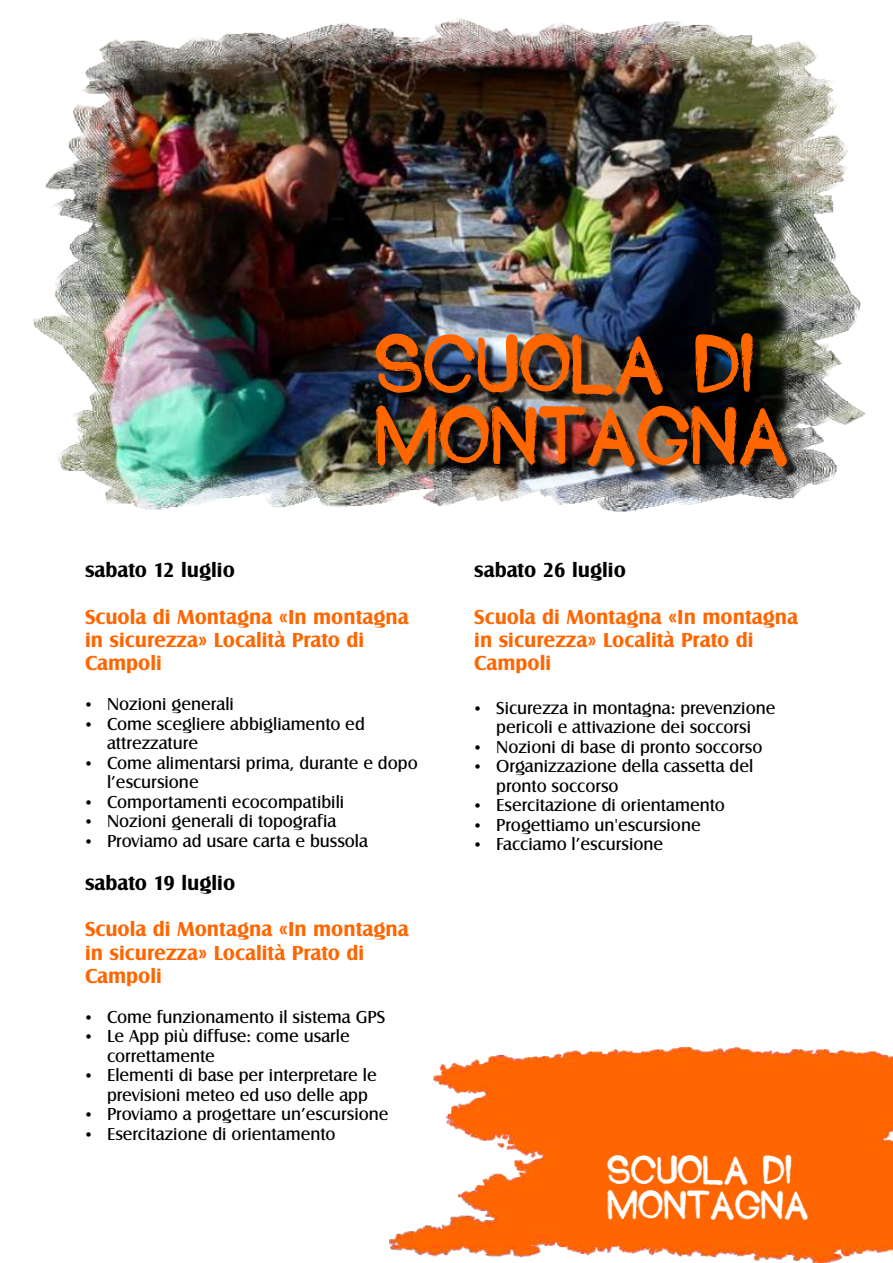
<style>
.page{position:relative;width:893px;height:1263px;background:#fff}
.page>*{position:absolute;margin:0;border:0;box-sizing:border-box;transform-origin:0 0}
.t1{font:79.8px/71.8px "Blackhead";color:#f60}
.t2{font:38.85px/35px "Blackhead";color:#fff}
.t3{font:700 21px/23.2px "Castle T";color:#f60}
.t4{font:700 21px "Castle T";color:#000}
.t5{font:18px/19.5px "Castle T";color:#000}
</style>
<div class="page">
<img style="left:33px;top:17px;width:833px;height:495px">
<img style="left:383px;top:340px;width:414px;height:137px">
<img style="left:389px;top:1048px;width:504px;height:215px">
<h1 class="t1" style="left:375px;top:331px;width:416px">SCUOLA DI<br>MONTAGNA</h1>
<p class="t4" style="left:85px;top:560px;width:151px">sabato 12 luglio</p>
<p class="t3" style="left:85px;top:605px;width:325px">Scuola di Montagna «In montagna in sicurezza» Località Prato di<br>Campoli</p>
<p class="t5" style="left:107px;top:694px;width:312px">Nozioni generali<br>Come scegliere abbigliamento ed attrezzature<br>Come alimentarsi prima, durante e dopo l’escursione<br>Comportamenti ecocompatibili<br>Nozioni generali di topografia<br>Proviamo ad usare carta e bussola</p>
<p class="t4" style="left:85px;top:872px;width:152px">sabato 19 luglio</p>
<p class="t3" style="left:85px;top:918px;width:325px">Scuola di Montagna «In montagna in sicurezza» Località Prato di<br>Campoli</p>
<p class="t5" style="left:107px;top:1007px;width:283px">Come funzionamento il sistema GPS<br>Le App più diffuse: come usarle correttamente<br>Elementi di base per interpretare le previsioni meteo ed uso delle app<br>Proviamo a progettare un’escursione<br>Esercitazione di orientamento</p>
<p class="t4" style="left:474px;top:560px;width:153px">sabato 26 luglio</p>
<p class="t3" style="left:474px;top:605px;width:325px">Scuola di Montagna «In montagna in sicurezza» Località Prato di<br>Campoli</p>
<p class="t5" style="left:496px;top:698px;width:281px">Sicurezza in montagna: prevenzione pericoli e attivazione dei soccorsi<br>Nozioni di base di pronto soccorso<br>Organizzazione della cassetta del pronto soccorso<br>Esercitazione di orientamento<br>Progettiamo un'escursione<br>Facciamo l’escursione</p>
<h2 class="t2" style="left:607px;top:1154px;width:203px">SCUOLA DI<br>MONTAGNA</h2>
</div>
